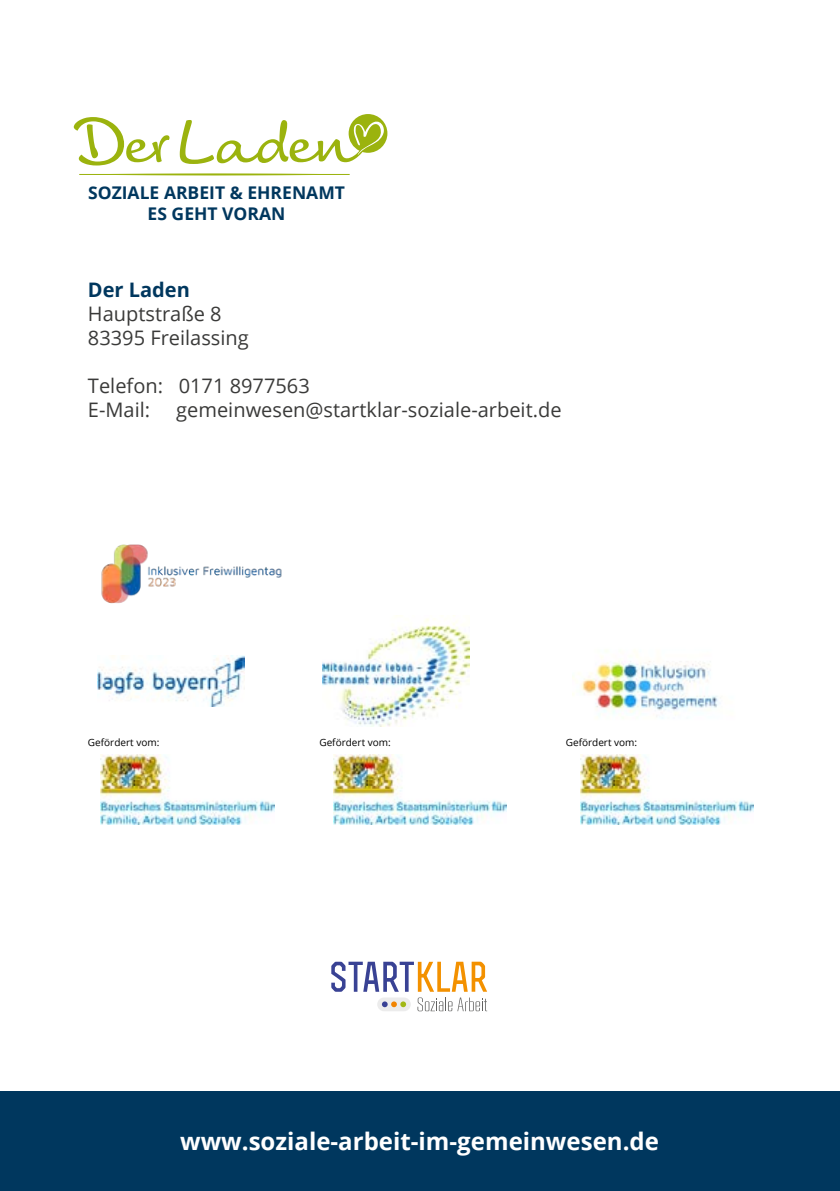
<style>
.page{position:relative;width:840px;height:1191px;background:#fff}
.page>*{position:absolute;margin:0;border:0;box-sizing:border-box;transform-origin:0 0}
.t1{font:700 24px "Open Sans";color:#fff}
.t2{font:20px/24px "Open Sans";color:#3a3a39}
.t3{font:700 20px "Open Sans";color:#00375e}
.t4{font:700 17.6px/21px "Open Sans";color:#00375e;text-align:center}
.t5{font:10px "Open Sans";color:#000}
</style>
<div class="page">
<svg style="left:74px;top:117px;width:95px;height:48px"></svg>
<svg style="left:79px;top:173px;width:270px;height:2px"></svg>
<svg style="left:180px;top:114px;width:207px;height:50px"></svg>
<div style="left:0;top:1091px;width:839px;height:100px;background:#00375e"></div>
<img style="left:572px;top:650px;width:148px;height:105px">
<div style="left:377px;top:997px;width:33px;height:14px;background:#ececec;border-radius:7px"></div>
<svg style="left:381px;top:1001px;width:25px;height:6px"></svg>
<svg style="left:417px;top:997px;width:70px;height:14px"></svg>
<svg style="left:331px;top:961px;width:156px;height:30px"></svg>
<img style="left:98px;top:655px;width:146px;height:51px">
<img style="left:101px;top:544px;width:181px;height:60px">
<img style="left:322px;top:619px;width:147px;height:107px">
<img style="left:333px;top:755px;width:173px;height:69px">
<img style="left:580px;top:755px;width:173px;height:69px">
<img style="left:101px;top:755px;width:173px;height:69px">
<p class="t4" style="left:88px;top:181px;width:258px">SOZIALE ARBEIT &amp; EHRENAMT<br>ES GEHT VORAN</p>
<p class="t3" style="left:88px;top:275px;width:103px">Der Laden</p>
<p class="t2" style="left:88px;top:301px;width:162px">Hauptstraße 8<br>83395 Freilassing</p>
<p class="t2" style="left:88px;top:373px;width:223px">Telefon: 0171 8977563<br>E-Mail:</p>
<p class="t2" style="left:176px;top:397px;width:386px">gemeinwesen@startklar-soziale-arbeit.de</p>
<p class="t5" style="left:88px;top:736px;width:73px">Gefördert vom:</p>
<p class="t5" style="left:319px;top:736px;width:73px">Gefördert vom:</p>
<p class="t5" style="left:565px;top:736px;width:73px">Gefördert vom:</p>
<p class="t1" style="left:180px;top:1124px;width:480px">www.soziale-arbeit-im-gemeinwesen.de</p>
</div>
